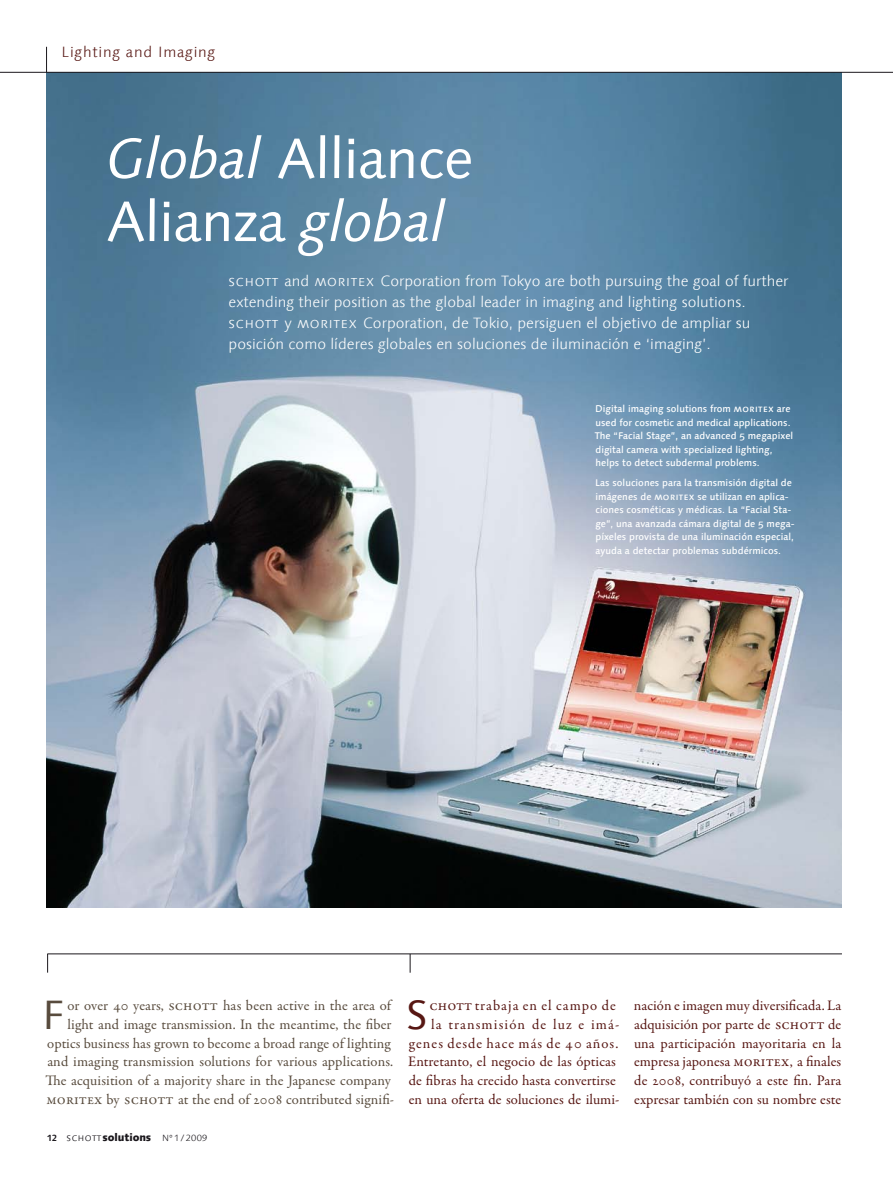
<style>
.page{position:relative;width:893px;height:1191px;background:#fff}
.page>*{position:absolute;margin:0;border:0;box-sizing:border-box;transform-origin:0 0}
.t1{font:57px/63px "Linotype Syntax Com";letter-spacing:-.015em;color:#fff}
.t2{font:41.25px "Linotype Syntax Com";color:#571713}
.t3{font:41.25px "Linotype Syntax Com";color:#584b3d}
.t4{font:300 15px/21px "Linotype Syntax Com";color:#fff}
.t5{font:300 15px "Linotype Syntax Com";letter-spacing:.05em;color:#571713}
.t6{font:14.7px/18.8px "Garamond Premr Pro";letter-spacing:.01em;color:#571713;text-align:justify}
.t7{font:14.7px/18.8px "Garamond Premr Pro";letter-spacing:.005em;color:#584b3d;text-align:right}
.t8{font:800 10.5px "Linotype Syntax Com";letter-spacing:-.01em;color:#1a171c}
.t9{font:500 9.75px/13.5px "Linotype Syntax Com";color:#fff}
.s1{font-style:italic}
.s2{font-weight:700;font-size:9px}
.s3{font-weight:300}
.s4{font-weight:300;font-size:9px}
</style>
<div class="page">
<hr style="left:47px;top:953px;width:795px;height:1px;background:#1a171c">
<svg style="left:47px;top:954px;width:1px;height:18px"></svg>
<svg style="left:410px;top:954px;width:1px;height:18px"></svg>
<img style="left:47px;top:73px;width:795px;height:834px">
<hr style="left:0;top:72px;width:893px;height:1px;background:#1a171c">
<svg style="left:46px;top:47px;width:1px;height:25px"></svg>
<h3 class="t5" style="left:62px;top:43px;width:155px">Lighting and Imaging</h3>
<h1 class="t1" style="left:106px;top:126px;width:369px"><span class="s1">Global</span> Alliance<br>Alianza <span class="s1">global</span></h1>
<p class="t4" style="left:229px;top:270px;width:561px">schott and moritex Corporation from Tokyo are both pursuing the goal of further extending their position as the global leader in imaging and lighting solutions. schott y moritex Corporation, de Tokio, persiguen el objetivo de ampliar su posición como líderes globales en soluciones de iluminación e ‘imaging’.</p>
<p class="t9" style="left:595px;top:402px;width:200px">Digital imaging solutions from moritex are used for cosmetic and medical applications.<br>The “Facial Stage”, an advanced 5 megapixel digital camera with specialized lighting, helps to detect subdermal problems.</p>
<p class="t9" style="left:595px;top:476px;width:201px">Las soluciones para la transmisión digital de imágenes de moritex se utilizan en aplica&shy;ciones cosméticas y médicas. La “Facial Sta&shy;ge”, una avanzada cámara digital de 5 mega&shy;píxeles provista de una iluminación especial, ayuda a detectar problemas subdérmicos.</p>
<p class="t7" style="left:45px;top:996px;width:350px">or over 40 years, schott has been active in the area of light and image transmission. In the meantime, the fiber optics business has grown to become a broad range of lighting and imaging transmission solutions for various applications.<br>The acquisition of a majority share in the Japanese company moritex by schott at the end of 2008 contributed signifi-</p>
<h2 class="t3" style="left:42px;top:989px;width:23px">F</h2>
<p class="t8" style="left:47px;top:1131px;width:162px"><span class="s2">12</span> <span class="s3">schott</span>solutions <span class="s4">Nº 1 / 2009</span></p>
<h3 class="t6" style="left:408px;top:996px;width:213px;text-align:right">chott trabaja en el campo de<br>la transmisión de luz e imá&shy;genes desde hace más de 40 años.<br>Entretanto, el negocio de las ópticas de fibras ha crecido hasta convertirse en una oferta de soluciones de ilumi-</h3>
<h2 class="t2" style="left:407px;top:989px;width:23px">S</h2>
<h3 class="t6" style="left:634px;top:996px;width:209px">nación e imagen muy diversificada. La adquisición por parte de schott de una participación mayoritaria en la empresa japonesa moritex, a finales de 2008, contribuyó a este fin. Para expresar también con su nombre este</h3>
</div>
